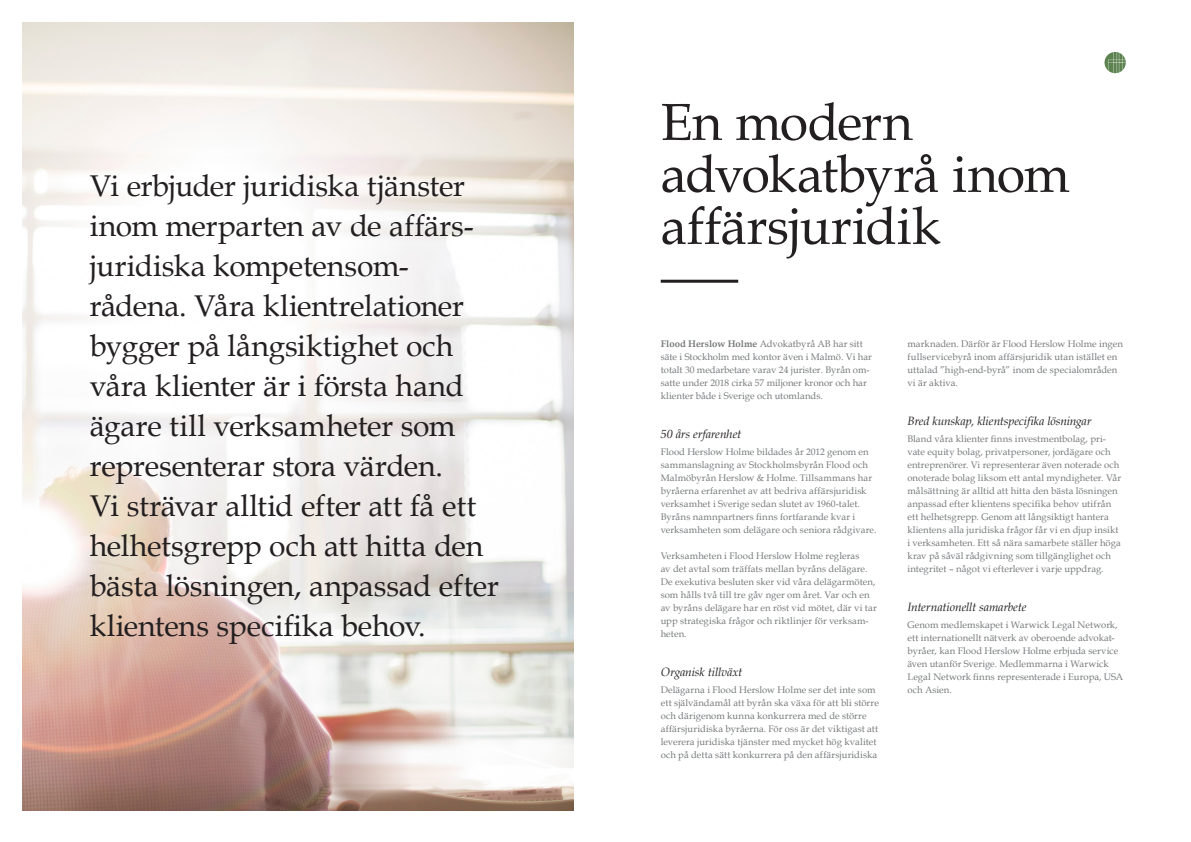
<style>
.page{position:relative;width:1191px;height:842px;background:#fff}
.page>*{position:absolute;margin:0;border:0;box-sizing:border-box;transform-origin:0 0}
.t1{font:52px/52px "Book Antiqua";letter-spacing:-.015em;color:#231f20}
.t2{font:30px/40px "Book Antiqua";letter-spacing:-.005em;color:#231f20}
.t3{font:italic 12px "Book Antiqua";letter-spacing:-.01em;color:#231f20}
.t4{font:9.5px/13px "Book Antiqua";letter-spacing:.01em;color:#76797b}
.s1{font-weight:700}
</style>
<div class="page">
<hr style="left:660px;top:280px;width:78px;height:3px;background:#231f20">
<img style="left:22px;top:23px;width:551px;height:788px">
<svg style="left:1104px;top:52px;width:21px;height:21px"></svg>
<svg style="left:1108px;top:52px;width:17px;height:21px"></svg>
<p class="t2" style="left:90px;top:166px;width:410px">Vi erbjuder juridiska tjänster inom merparten av de affärs&shy;juridiska kompetensom&shy;rådena. Våra klientrelationer bygger på långsiktighet och våra klienter är i första hand ägare till verksamheter som representerar stora värden.<br>Vi strävar alltid efter att få ett helhetsgrepp och att hitta den bästa lösningen, anpassad efter klientens specifika behov.</p>
<p class="t1" style="left:660px;top:96px;width:410px">En modern advokatbyrå inom affärsjuridik</p>
<p class="t4" style="left:660px;top:337px;width:213px"><span class="s1">Flood Herslow Holme</span> Advokatbyrå AB har sitt säte i Stockholm med kontor även i Malmö. Vi har totalt 30 medarbetare varav 24 jurister. Byrån om&shy;satte under 2018 cirka 57 miljoner kronor och har klienter både i Sverige och utomlands.</p>
<p class="t3" style="left:660px;top:427px;width:82px">50 års erfarenhet</p>
<p class="t4" style="left:660px;top:445px;width:217px">Flood Herslow Holme bildades år 2012 genom en sammanslagning av Stockholmsbyrån Flood och Malmöbyrån Herslow &amp; Holme. Tillsammans har byråerna erfarenhet av att bedriva affärsjuridisk verksamhet i Sverige sedan slutet av 1960-talet.<br>Byråns namnpartners finns fortfarande kvar i verksamheten som delägare och seniora rådgivare.</p>
<p class="t4" style="left:660px;top:549px;width:218px">Verksamheten i Flood Herslow Holme regleras<br>av det avtal som träffats mellan byråns delägare.<br>De exekutiva besluten sker vid våra delägarmöten, som hålls två till tre gåv nger om året. Var och en av byråns delägare har en röst vid mötet, där vi tar upp strategiska frågor och riktlinjer för verksam&shy;heten.</p>
<p class="t3" style="left:660px;top:665px;width:83px">Organisk tillväxt</p>
<p class="t4" style="left:660px;top:683px;width:220px">Delägarna i Flood Herslow Holme ser det inte som ett självändamål att byrån ska växa för att bli större och därigenom kunna konkurrera med de större affärsjuridiska byråerna. För oss är det viktigast att leverera juridiska tjänster med mycket hög kvalitet och på detta sätt konkurrera på den affärsjuridiska</p>
<p class="t4" style="left:907px;top:337px;width:217px">marknaden. Därför är Flood Herslow Holme ingen fullservicebyrå inom affärsjuridik utan istället en uttalad ”high-end-byrå” inom de specialområden vi är aktiva.</p>
<p class="t3" style="left:907px;top:414px;width:185px">Bred kunskap, klientspecifika lösningar</p>
<p class="t4" style="left:907px;top:432px;width:215px">Bland våra klienter finns investmentbolag, pri&shy;vate equity bolag, privatpersoner, jordägare och entreprenörer. Vi representerar även noterade och onoterade bolag liksom ett antal myndigheter. Vår målsättning är alltid att hitta den bästa lösningen anpassad efter klientens specifika behov utifrån ett helhetsgrepp. Genom att långsiktigt hantera klientens alla juridiska frågor får vi en djup insikt i verksamheten. Ett så nära samarbete ställer höga krav på såväl rådgivning som tillgänglighet och integritet – något vi efterlever i varje uppdrag.</p>
<p class="t3" style="left:907px;top:600px;width:120px">Internationellt samarbete</p>
<p class="t4" style="left:907px;top:618px;width:217px">Genom medlemskapet i Warwick Legal Network, ett internationellt nätverk av oberoende advokat&shy;byråer, kan Flood Herslow Holme erbjuda service även utanför Sverige. Medlemmarna i Warwick Legal Network finns representerade i Europa, USA och Asien.</p>
</div>
